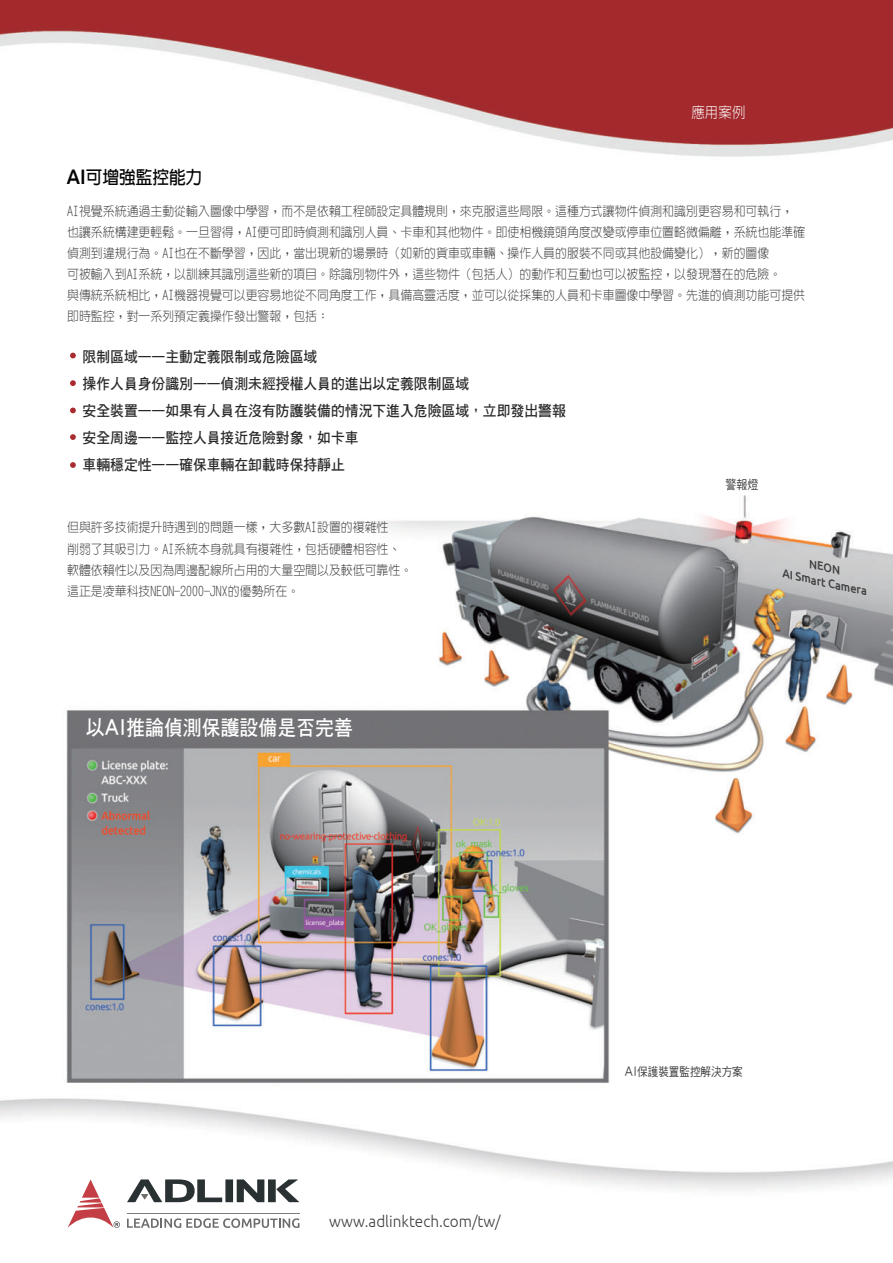
<style>
.page{position:relative;width:893px;height:1263px;background:#fff}
.page>*{position:absolute;margin:0;border:0;box-sizing:border-box;transform-origin:0 0}
.t1{font:21px "DF Hei Std W7";color:#fff;scale:.9 1}
.t2{font:700 18px "AR New Hei B5";color:#030303;scale:.92 1}
.t3{font:300 15.9px "Ubuntu";color:#3f3f40}
.t4{font:15px/27px "DF Hei Std W7";color:#29292a;scale:.92 1}
.t5{font:300 15px "AR New Hei B5";color:#fff;scale:.9 1}
.t6{font:300 12.9px/21px "AR New Hei B5";color:#3e3b3b;scale:.92 1}
.t7{font:12.6px "DF Hei Std W5";color:#3f3f40;scale:.87 1}
.t8{font:12.15px "DF Hei Std W5";color:#3f3f40;scale:.87 1}
.t9{font:italic 500 11.7px/15.1px "Ubuntu";color:#3f3f40;text-align:center;scale:.95 1}
.s1{font-family:"Ubuntu";font-weight:500;font-size:21px}
.s2{font-size:23.85px}
.s3{font-size:14.25px}
</style>
<div class="page">
<img style="left:0;top:0;width:893px;height:1228px">
<svg style="left:70px;top:353px;width:6px;height:5px"></svg>
<svg style="left:70px;top:380px;width:6px;height:6px"></svg>
<svg style="left:70px;top:408px;width:6px;height:5px"></svg>
<svg style="left:70px;top:434px;width:6px;height:6px"></svg>
<svg style="left:70px;top:462px;width:6px;height:6px"></svg>
<svg style="left:127px;top:1218px;width:172px;height:10px"></svg>
<svg style="left:127px;top:1179px;width:172px;height:23px"></svg>
<hr style="left:127px;top:1213px;width:172px;height:1px;background:#777b7f">
<svg style="left:68px;top:1179px;width:52px;height:49px"></svg>
<h2 class="t2" style="left:67px;top:168px;width:149px"><span class="s1">AI</span>可增強監控能力</h2>
<p class="t5" style="left:691px;top:105px;width:62px">應用案例</p>
<p class="t6" style="left:67px;top:200px;width:804px">AI視覺系統通過主動從輸入圖像中學習，而不是依賴工程師設定具體規則，來克服這些局限。這種方式讓物件偵測和識別更容易和可執行，也讓系統構建更輕鬆。一旦習得，AI便可即時偵測和識別人員、卡車和其他物件。即使相機鏡頭角度改變或停車位置略微偏離，系統也能準確偵測到違規行為。AI也在不斷學習，因此，當出現新的場景時（如新的貨車或車輛、操作人員的服裝不同或其他設備變化），新的圖像<br>可被輸入到AI系統，以訓練其識別這些新的項目。除識別物件外，這些物件（包括人）的動作和互動也可以被監控，以發現潛在的危險。<br>與傳統系統相比，AI機器視覺可以更容易地從不同角度工作，具備高靈活度，並可以從採集的人員和卡車圖像中學習。先進的偵測功能可提供即時監控，對一系列預定義操作發出警報，包括：</p>
<p class="t4" style="left:83px;top:343px;width:527px">限制區域——主動定義限制或危險區域<br>操作人員身份識別——偵測未經授權人員的進出以定義限制區域<br>安全裝置——如果有人員在沒有防護裝備的情況下進入危險區域，立即發出警報安全周邊——監控人員接近危險對象，如卡車<br>車輛穩定性——確保車輛在卸載時保持靜止</p>
<p class="t6" style="left:67px;top:517px;width:377px">但與許多技術提升時遇到的問題一樣，大多數AI設置的複雜性<br>削弱了其吸引力。AI系統本身就具有複雜性，包括硬體相容性、軟體依賴性以及因為周邊配線所占用的大量空間以及較低可靠性。這正是凌華科技NEON-2000-JNX的優勢所在。</p>
<h1 class="t1" style="left:86px;top:716px;width:298px">以<span class="s2">AI</span>推論偵測保護設備是否完善</h1>
<p class="t7" style="left:725px;top:478px;width:39px">警報燈</p>
<p class="t9" style="left:788px;top:551px;width:92px;rotate:12deg">NEON<br>AI Smart Camera</p>
<p class="t3" style="left:329px;top:1212px;width:173px">www.adlinktech.com/tw/</p>
<p class="t8" style="left:625px;top:1065px;width:137px"><span class="s3">AI</span>保護裝置監控解決方案</p>
</div>
